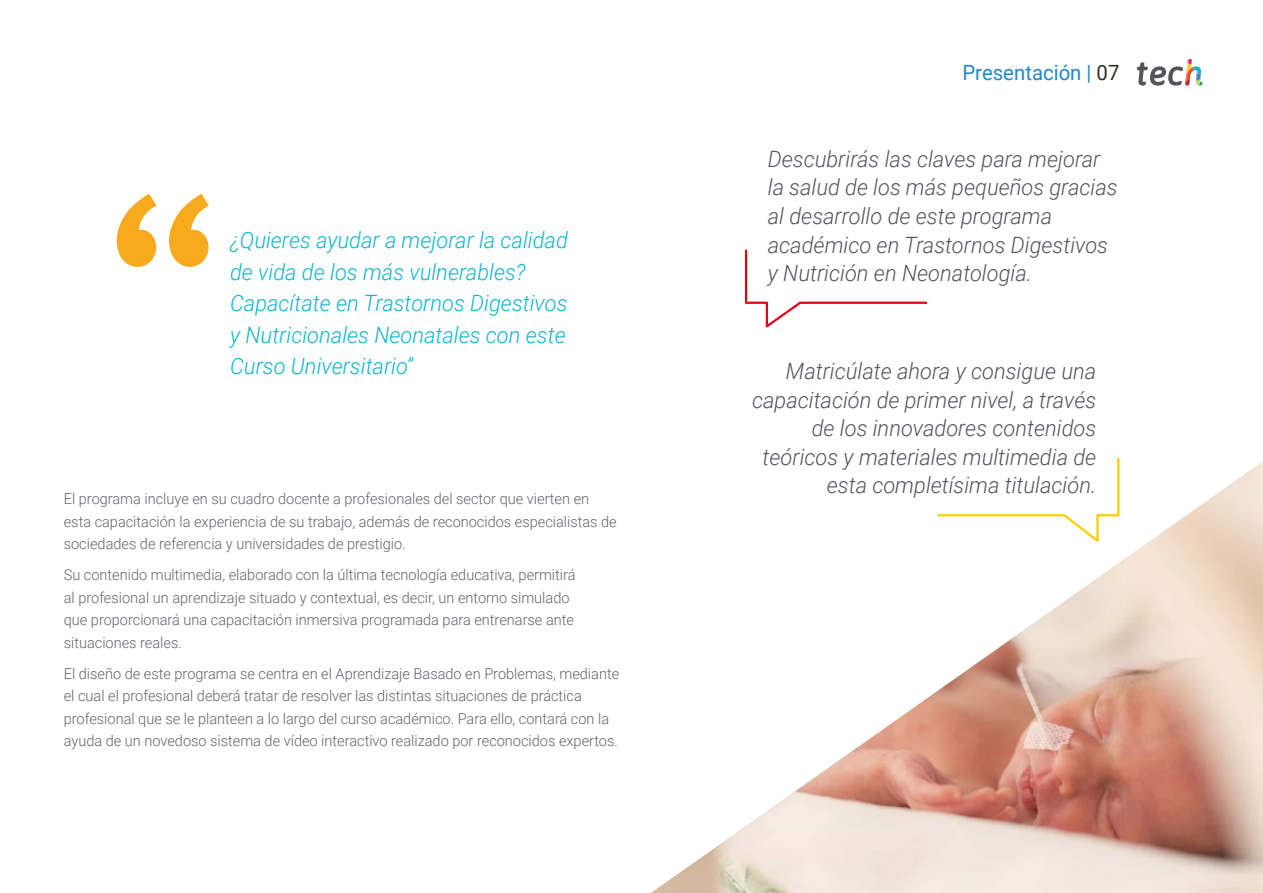
<style>
.page{position:relative;width:1263px;height:893px;background:#fff}
.page>*{position:absolute;margin:0;border:0;box-sizing:border-box;transform-origin:0 0}
.t1{font:italic 300 22.5px/28.5px "Roboto";color:#52555b;text-align:right}
.t2{font:italic 300 22.5px/31.5px "Roboto";color:#0fb6cf}
.t3{font:21px "Roboto";color:#2488c9}
.t4{font:300 15px/22.5px "Roboto";color:#61646a}
.s1{color:#312e20}
</style>
<div class="page">
<img style="left:651px;top:461px;width:612px;height:432px">
<svg style="left:935px;top:458px;width:185px;height:87px"></svg>
<svg style="left:744px;top:249px;width:183px;height:79px"></svg>
<svg style="left:117px;top:194px;width:92px;height:73px"></svg>
<svg style="left:1137px;top:59px;width:65px;height:27px"></svg>
<h1 class="t2" style="left:230px;top:224px;width:339px">¿Quieres ayudar a mejorar la calidad de vida de los más vulnerables?<br>Capacítate en Trastornos Digestivos y Nutricionales Neonatales con este<br>Curso Universitario”</h1>
<p class="t4" style="left:64px;top:487px;width:554px">El programa incluye en su cuadro docente a profesionales del sector que vierten en esta capacitación la experiencia de su trabajo, además de reconocidos especialistas de sociedades de referencia y universidades de prestigio.</p>
<p class="t4" style="left:64px;top:563px;width:513px">Su contenido multimedia, elaborado con la última tecnología educativa, permitirá al profesional un aprendizaje situado y contextual, es decir, un entorno simulado que proporcionará una capacitación inmersiva programada para entrenarse ante situaciones reales.</p>
<p class="t4" style="left:64px;top:662px;width:557px">El diseño de este programa se centra en el Aprendizaje Basado en Problemas, mediante el cual el profesional deberá tratar de resolver las distintas situaciones de práctica profesional que se le planteen a lo largo del curso académico. Para ello, contará con la ayuda de un novedoso sistema de vídeo interactivo realizado por reconocidos expertos.</p>
<h2 class="t3" style="left:962px;top:57px;width:159px">Presentación | <span class="s1">07</span></h2>
<h1 class="t1" style="left:768px;top:144px;width:351px;text-align:left">Descubrirás las claves para mejorar la salud de los más pequeños gracias al desarrollo de este programa académico en Trastornos Digestivos y Nutrición en Neonatología.</h1>
<h1 class="t1" style="left:752px;top:356px;width:346px">Matricúlate ahora y consigue una capacitación de primer nivel, a través de los innovadores contenidos teóricos y materiales multimedia de esta completísima titulación.</h1>
</div>
